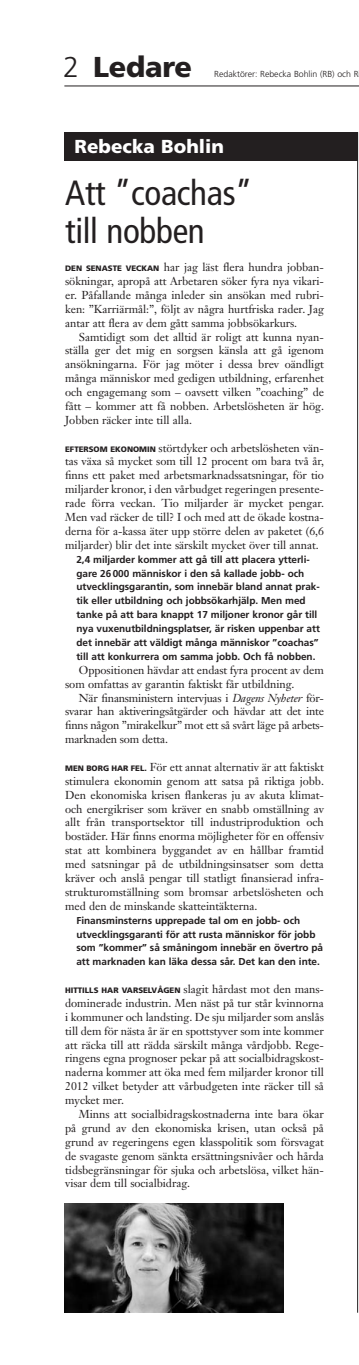
<style>
.page{position:relative;width:359px;height:1365px;background:#fff}
.page>*{position:absolute;margin:0;border:0;box-sizing:border-box;transform-origin:0 0}
.t1{font:condensed 35px/38.8px "Frutiger";letter-spacing:-.01em;color:#231f20}
.t2{font:900 28.75px "Frutiger";letter-spacing:-.01em;color:#231f20}
.t3{font:900 18.75px "Frutiger";color:#fff}
.t4{font:11.38px/13.9px "Janson Text";letter-spacing:-.005em;color:#231f20;text-align:justify}
.t5{font:700 10px/13.9px "Frutiger";letter-spacing:-.005em;color:#231f20}
.t6{font:300 8.75px "Frutiger";color:#231f20}
.s1{font-weight:300}
.s2{font-family:"Frutiger";font-weight:900;font-size:7.88px}
.s3{font-style:italic}
</style>
<div class="page">
<hr style="left:64px;top:86px;width:294px;height:1px;background:#231f20">
<img style="left:64px;top:1203px;width:219px;height:109px">
<div style="left:64px;top:132px;width:293px;height:28px;background:#231f20"></div>
<hr style="left:357px;top:132px;width:1px;height:1180px;background:#231f20">
<h2 class="t2" style="left:63px;top:55px;width:130px"><span class="s1">2</span> Ledare</h2>
<p class="t6" style="left:214px;top:70px;width:145px">Redaktörer: Rebecka Bohlin (RB) och R</p>
<h3 class="t3" style="left:74px;top:139px;width:151px">Rebecka Bohlin</h3>
<h1 class="t1" style="left:65px;top:176px;width:189px">Att ”coachas” till nobben</h1>
<p class="t4" style="left:65px;top:261px;width:260px"><span class="s2">DEN SENASTE VECKAN</span> har jag läst flera hundra jobban&shy;sökningar, apropå att Arbetaren söker fyra nya vikari&shy;er. Påfallande många inleder sin ansökan med rubri&shy;ken: ”Karriärmål:”, följt av några hurtfriska rader. Jag antar att flera av dem gått samma jobbsökarkurs.</p>
<p class="t4" style="left:65px;top:331px;width:260px;text-indent:14px">Samtidigt som det alltid är roligt att kunna nyan&shy;ställa ger det mig en sorgsen känsla att gå igenom ansökningarna. För jag möter i dessa brev oändligt många människor med gedigen utbildning, erfarenhet och engagemang som – oavsett vilken ”coaching” de fått – kommer att få nobben. Arbetslösheten är hög.<br>Jobben räcker inte till alla.</p>
<p class="t4" style="left:65px;top:442px;width:260px"><span class="s2">EFTERSOM EKONOMIN</span> störtdyker och arbetslösheten vän&shy;tas växa så mycket som till 12 procent om bara två år, finns ett paket med arbetsmarknadssatsningar, för tio miljarder kronor, i den vårbudget regeringen presente&shy;rade förra veckan. Tio miljarder är mycket pengar.<br>Men vad räcker de till? I och med att de ökade kostna&shy;derna för a-kassa äter upp större delen av paketet (6,6 miljarder) blir det inte särskilt mycket över till annat.</p>
<p class="t5" style="left:76px;top:553px;width:244px">2,4 miljarder kommer att gå till att placera ytterli&shy;gare 26 000 människor i den så kallade jobb- och utvecklingsgarantin, som innebär bland annat prak&shy;tik eller utbildning och jobbsökarhjälp. Men med tanke på att bara knappt 17 miljoner kronor går till nya vuxenutbildningsplatser, är risken uppenbar att det innebär att väldigt många människor ”coachas” till att konkurrera om samma jobb. Och få nobben.</p>
<p class="t4" style="left:65px;top:664px;width:260px;text-indent:14px">Oppositionen hävdar att endast fyra procent av dem som omfattas av garantin faktiskt får utbildning.</p>
<p class="t4" style="left:65px;top:691px;width:260px;text-indent:14px">När finansministern intervjuas i <span class="s3">Dagens Nyheter</span> för&shy;svarar han aktiveringsåtgärder och hävdar att det inte finns någon ”mirakelkur” mot ett så svårt läge på arbets&shy;marknaden som detta.</p>
<p class="t4" style="left:65px;top:761px;width:260px"><span class="s2">MEN BORG HAR FEL.</span> För ett annat alternativ är att faktiskt stimulera ekonomin genom att satsa på riktiga jobb.<br>Den ekonomiska krisen flankeras ju av akuta klimat&shy;och energikriser som kräver en snabb omställning av allt från transportsektor till industriproduktion och bostäder. Här finns enorma möjligheter för en offensiv stat att kombinera byggandet av en hållbar framtid med satsningar på de utbildningsinsatser som detta kräver och anslå pengar till statligt finansierad infra&shy;strukturomställning som bromsar arbetslösheten och med den de minskande skatteintäkterna.</p>
<p class="t5" style="left:76px;top:913px;width:248px">Finansminsterns upprepade tal om en jobb- och utvecklingsgaranti för att rusta människor för jobb som ”kommer” så småningom innebär en övertro på att marknaden kan läka dessa sår. Det kan den inte.</p>
<p class="t4" style="left:65px;top:983px;width:260px"><span class="s2">HITTILLS HAR VARSELVÅGEN</span> slagit hårdast mot den mans&shy;dominerade industrin. Men näst på tur står kvinnorna i kommuner och landsting. De sju miljarder som anslås till dem för nästa år är en spottstyver som inte kommer att räcka till att rädda särskilt många vårdjobb. Rege&shy;ringens egna prognoser pekar på att socialbidragskost&shy;naderna kommer att öka med fem miljarder kronor till 2012 vilket betyder att vårbudgeten inte räcker till så mycket mer.</p>
<p class="t4" style="left:65px;top:1108px;width:260px;text-indent:14px">Minns att socialbidragskostnaderna inte bara ökar på grund av den ekonomiska krisen, utan också på grund av regeringens egen klasspolitik som försvagat de svagaste genom sänkta ersättningsnivåer och hårda tidsbegränsningar för sjuka och arbetslösa, vilket hän&shy;visar dem till socialbidrag.</p>
</div>
